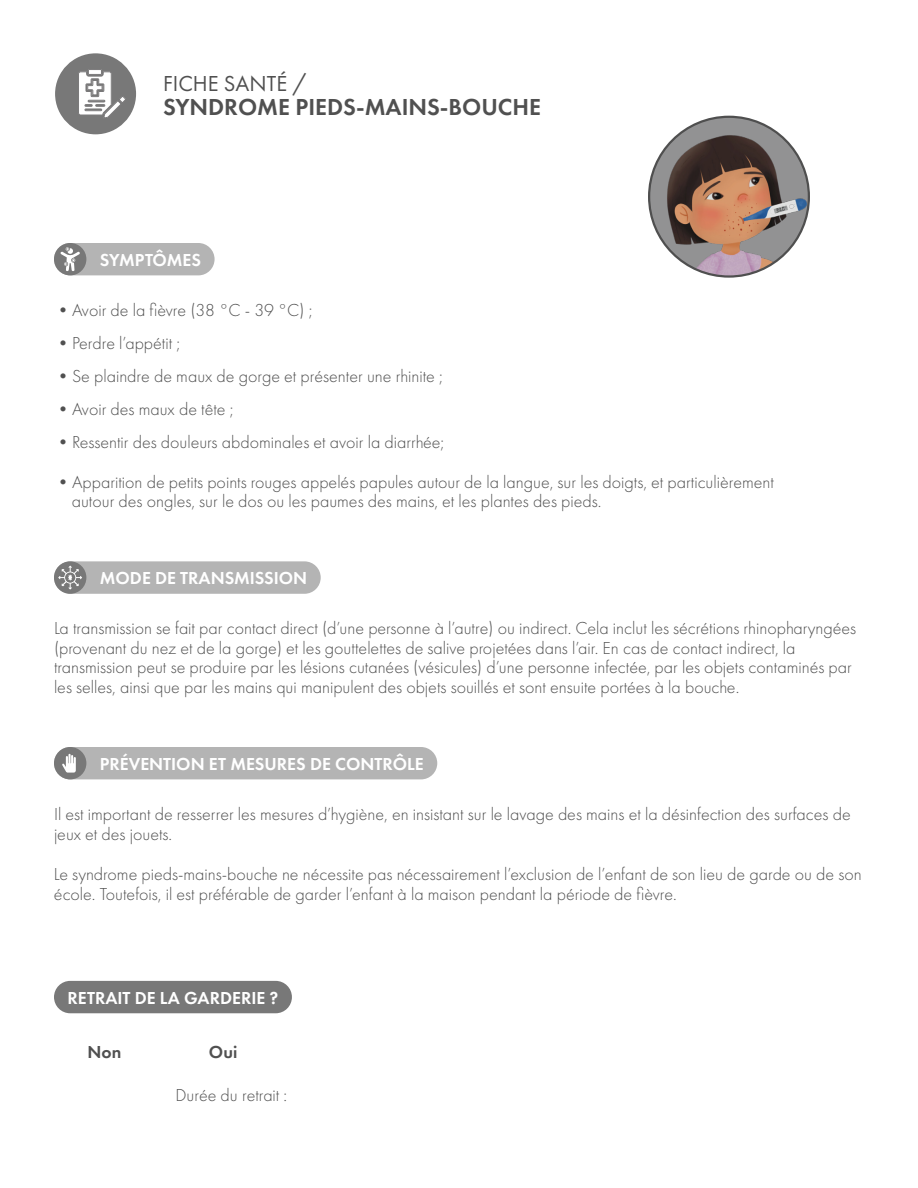
<style>
.page{position:relative;width:918px;height:1188px;background:#fff}
.page>*{position:absolute;margin:0;border:0;box-sizing:border-box;transform-origin:0 0}
.t1{font:600 24px "Futura PT";color:#505050}
.t2{font:22.5px "Futura PT";color:#505050}
.t3{font:300 18px/19.5px "Futura PT";color:#505050}
.t4{font:600 18px "Futura PT";color:#fff}
.t5{font:600 18px "Futura PT";color:#505050}
.s1{font-size:24px}
</style>
<div class="page">
<div style="left:54px;top:243px;width:161px;height:32px;background:#b4b4b4;border-radius:16px"></div>
<div style="left:54px;top:561px;width:267px;height:33px;background:#b4b4b4;border-radius:16px"></div>
<div style="left:54px;top:747px;width:383px;height:32px;background:#b4b4b4;border-radius:16px"></div>
<div style="left:54px;top:981px;width:238px;height:32px;background:#787878;border-radius:16px"></div>
<div style="left:55px;top:53px;width:81px;height:81px;background:#787878;border-radius:50%"></div>
<svg style="left:78px;top:69px;width:49px;height:62px"></svg>
<div style="left:54px;top:243px;width:32px;height:32px;background:#787878;border-radius:50%"></div>
<div style="left:54px;top:561px;width:32px;height:33px;background:#787878;border-radius:50%"></div>
<div style="left:54px;top:747px;width:32px;height:32px;background:#787878;border-radius:50%"></div>
<svg style="left:61px;top:247px;width:19px;height:24px"></svg>
<svg style="left:58px;top:566px;width:24px;height:23px"></svg>
<svg style="left:62px;top:754px;width:14px;height:19px"></svg>
<svg style="left:649px;top:117px;width:160px;height:160px"></svg>
<img style="left:656px;top:126px;width:153px;height:150px">
<p class="t2" style="left:163px;top:70px;width:145px">FICHE SANTÉ <span class="s1">/</span></p>
<h1 class="t1" style="left:163px;top:92px;width:379px">SYNDROME PIEDS-MAINS-BOUCHE</h1>
<p class="t4" style="left:100px;top:249px;width:103px">SYMPTÔMES</p>
<p class="t3" style="left:54px;top:301px;width:260px">•Avoir de la fièvre (38 °C - 39 °C) ;</p>
<p class="t3" style="left:54px;top:334px;width:128px">•Perdre l’appétit ;</p>
<p class="t3" style="left:54px;top:367px;width:390px">•Se plaindre de maux de gorge et présenter une rhinite ;</p>
<p class="t3" style="left:54px;top:400px;width:181px">•Avoir des maux de tête ;</p>
<p class="t3" style="left:54px;top:433px;width:392px">•Ressentir des douleurs abdominales et avoir la diarrhée;</p>
<p class="t3" style="left:72px;top:472px;width:704px;text-indent:-18px">•Apparition de petits points rouges appelés papules autour de la langue, sur les doigts, et particulièrement autour des ongles, sur le dos ou les paumes des mains, et les plantes des pieds.</p>
<p class="t4" style="left:100px;top:567px;width:209px">MODE DE TRANSMISSION</p>
<p class="t3" style="left:54px;top:619px;width:804px">La transmission se fait par contact direct (d’une personne à l’autre) ou indirect. Cela inclut les sécrétions rhinopharyngées (provenant du nez et de la gorge) et les gouttelettes de salive projetées dans l’air. En cas de contact indirect, la transmission peut se produire par les lésions cutanées (vésicules) d’une personne infectée, par les objets contaminés par les selles, ainsi que par les mains qui manipulent des objets souillés et sont ensuite portées à la bouche.</p>
<p class="t4" style="left:100px;top:753px;width:325px">PRÉVENTION ET MESURES DE CONTRÔLE</p>
<p class="t3" style="left:54px;top:805px;width:798px">Il est important de resserrer les mesures d’hygiène, en insistant sur le lavage des mains et la désinfection des surfaces de jeux et des jouets.</p>
<p class="t3" style="left:54px;top:865px;width:809px">Le syndrome pieds-mains-bouche ne nécessite pas nécessairement l’exclusion de l’enfant de son lieu de garde ou de son école. Toutefois, il est préférable de garder l’enfant à la maison pendant la période de fièvre.</p>
<p class="t4" style="left:68px;top:987px;width:212px">RETRAIT DE LA GARDERIE ?</p>
<p class="t5" style="left:88px;top:1041px;width:35px">Non</p>
<p class="t5" style="left:209px;top:1041px;width:30px">Oui</p>
<p class="t3" style="left:175px;top:1085px;width:113px">Durée du retrait :</p>
</div>
